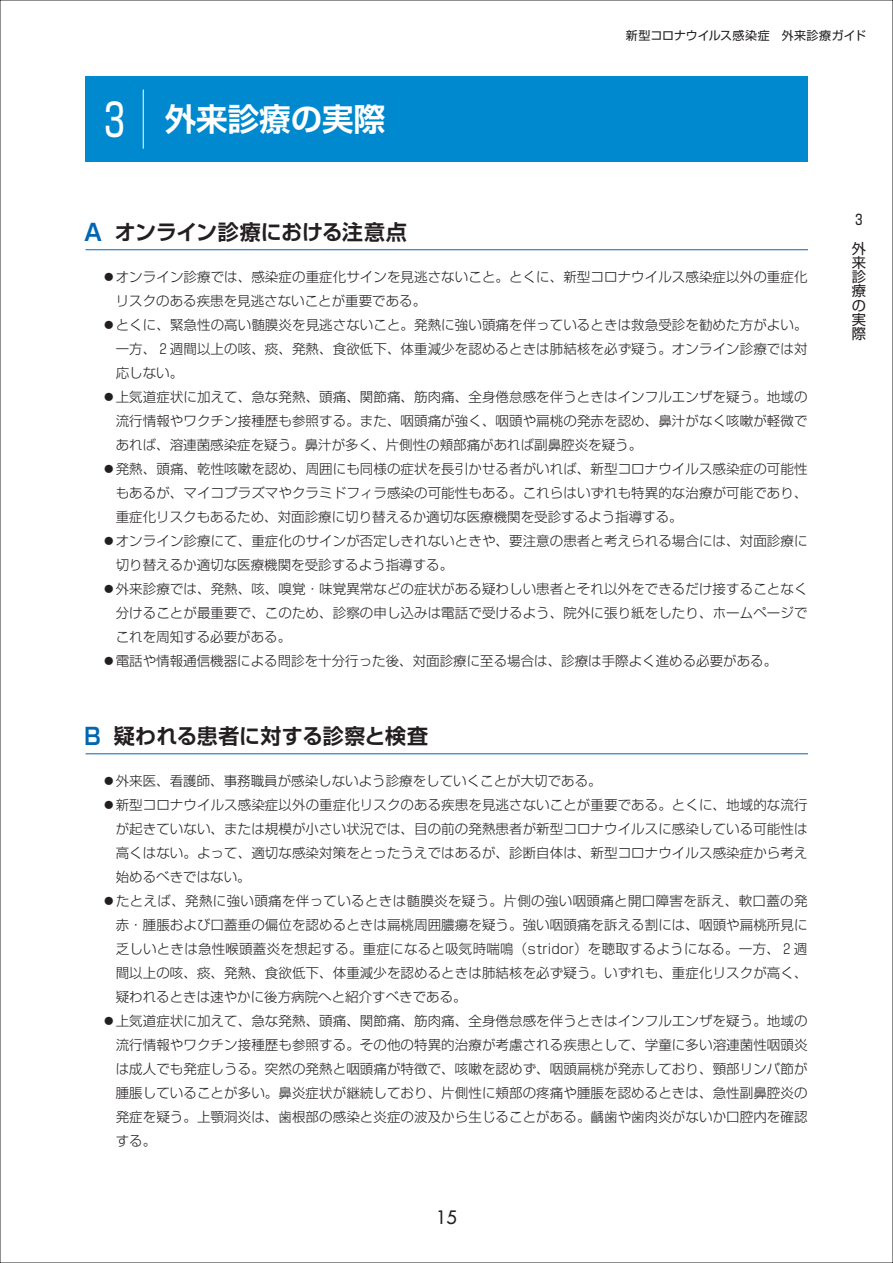
<style>
.page{position:relative;width:893px;height:1263px;background:#fff}
.page>*{position:absolute;margin:0;border:0;box-sizing:border-box;transform-origin:0 0}
.t1{font:700 31.5px "Shin Go Pr 5 De";color:#fff}
.t2{font:700 21px "Shin Go Pr 5 De";letter-spacing:-.005em;color:#231f20}
.t3{font:18px "Futura";color:#231f20}
.t4{font:14.25px/14.2px "Shin Go Pr 5";color:#231f20}
.t5{font:300 13.5px/24px "Shin Go Pr 5";letter-spacing:.005em;color:#231f20;text-align:justify}
.t6{font:12px "Shin Go Pr 5";letter-spacing:.005em;color:#231f20}
.s1{font-family:"Shin Go Pr 5";font-weight:400;font-size:45px}
.s2{font-size:23.1px;color:#0166b3}
</style>
<div class="page">
<div style="left:85px;top:77px;width:723px;height:85px;background:#0089cf"></div>
<hr style="left:143px;top:90px;width:1px;height:59px;background:#fff">
<hr style="left:86px;top:249px;width:722px;height:1px;background:#0166b3">
<hr style="left:86px;top:753px;width:722px;height:1px;background:#0166b3">
<h1 class="t1" style="left:105px;top:93px;width:282px"><span class="s1">3</span> 外来診療の実際</h1>
<p class="t6" style="left:626px;top:26px;width:242px">新型コロナウイルス感染症　外来診療ガイド</p>
<h2 class="t2" style="left:84px;top:215px;width:324px"><span class="s2">A</span> オンライン診療における注意点</h2>
<p class="t5" style="left:116px;top:264px;width:693px;text-indent:-14px">●オンライン診療では、感染症の重症化サインを見逃さないこと。とくに、新型コロナウイルス感染症以外の重症化リスクのある疾患を見逃さないことが重要である。</p>
<p class="t5" style="left:116px;top:312px;width:693px;text-indent:-14px">●とくに、緊急性の高い髄膜炎を見逃さないこと。発熱に強い頭痛を伴っているときは救急受診を勧めた方がよい。一方、2週間以上の咳、痰、発熱、食欲低下、体重減少を認めるときは肺結核を必ず疑う。オンライン診療では対応しない。</p>
<p class="t5" style="left:116px;top:384px;width:693px;text-indent:-14px">●上気道症状に加えて、急な発熱、頭痛、関節痛、筋肉痛、全身倦怠感を伴うときはインフルエンザを疑う。地域の流行情報やワクチン接種歴も参照する。また、咽頭痛が強く、咽頭や扁桃の発赤を認め、鼻汁がなく咳嗽が軽微であれば、溶連菌感染症を疑う。鼻汁が多く、片側性の頬部痛があれば副鼻腔炎を疑う。</p>
<p class="t5" style="left:116px;top:456px;width:693px;text-indent:-14px">●発熱、頭痛、乾性咳嗽を認め、周囲にも同様の症状を長引かせる者がいれば、新型コロナウイルス感染症の可能性もあるが、マイコプラズマやクラミドフィラ感染の可能性もある。これらはいずれも特異的な治療が可能であり、重症化リスクもあるため、対面診療に切り替えるか適切な医療機関を受診するよう指導する。</p>
<p class="t5" style="left:116px;top:528px;width:693px;text-indent:-14px">●オンライン診療にて、重症化のサインが否定しきれないときや、要注意の患者と考えられる場合には、対面診療に切り替えるか適切な医療機関を受診するよう指導する。</p>
<p class="t5" style="left:116px;top:576px;width:693px;text-indent:-14px">●外来診療では、発熱、咳、嗅覚・味覚異常などの症状がある疑わしい患者とそれ以外をできるだけ接することなく分けることが最重要で、このため、診察の申し込みは電話で受けるよう、院外に張り紙をしたり、ホームページでこれを周知する必要がある。</p>
<p class="t5" style="left:102px;top:648px;width:676px">●電話や情報通信機器による問診を十分行った後、対面診療に至る場合は、診療は手際よく進める必要がある。</p>
<h2 class="t2" style="left:84px;top:719px;width:346px"><span class="s2">B</span> 疑われる患者に対する診察と検査</h2>
<p class="t5" style="left:102px;top:768px;width:501px">●外来医、看護師、事務職員が感染しないよう診療をしていくことが大切である。</p>
<p class="t5" style="left:116px;top:792px;width:693px;text-indent:-14px">●新型コロナウイルス感染症以外の重症化リスクのある疾患を見逃さないことが重要である。とくに、地域的な流行が起きていない、または規模が小さい状況では、目の前の発熱患者が新型コロナウイルスに感染している可能性は高くはない。よって、適切な感染対策をとったうえではあるが、診断自体は、新型コロナウイルス感染症から考え始めるべきではない。</p>
<p class="t5" style="left:116px;top:888px;width:693px;text-indent:-14px">●たとえば、発熱に強い頭痛を伴っているときは髄膜炎を疑う。片側の強い咽頭痛と開口障害を訴え、軟口蓋の発赤・腫脹および口蓋垂の偏位を認めるときは扁桃周囲膿瘍を疑う。強い咽頭痛を訴える割には、咽頭や扁桃所見に乏しいときは急性喉頭蓋炎を想起する。重症になると吸気時喘鳴（stridor）を聴取するようになる。一方、2週間以上の咳、痰、発熱、食欲低下、体重減少を認めるときは肺結核を必ず疑う。いずれも、重症化リスクが高く、疑われるときは速やかに後方病院へと紹介すべきである。</p>
<p class="t5" style="left:116px;top:1008px;width:693px;text-indent:-14px">●上気道症状に加えて、急な発熱、頭痛、関節痛、筋肉痛、全身倦怠感を伴うときはインフルエンザを疑う。地域の流行情報やワクチン接種歴も参照する。その他の特異的治療が考慮される疾患として、学童に多い溶連菌性咽頭炎は成人でも発症しうる。突然の発熱と咽頭痛が特徴で、咳嗽を認めず、咽頭扁桃が発赤しており、頸部リンパ節が腫脹していることが多い。鼻炎症状が継続しており、片側性に頬部の疼痛や腫脹を認めるときは、急性副鼻腔炎の発症を疑う。上顎洞炎は、歯根部の感染と炎症の波及から生じることがある。齲歯や歯肉炎がないか口腔内を確認する。</p>
<h3 class="t3" style="left:436px;top:1206px;width:22px">15</h3>
<p class="t4" style="left:852px;top:206px;width:24px;line-height:27.6px">3　外</p>
<p class="t4" style="left:852px;top:254px;width:15px;text-align:justify">来診療の実際</p>
</div>
